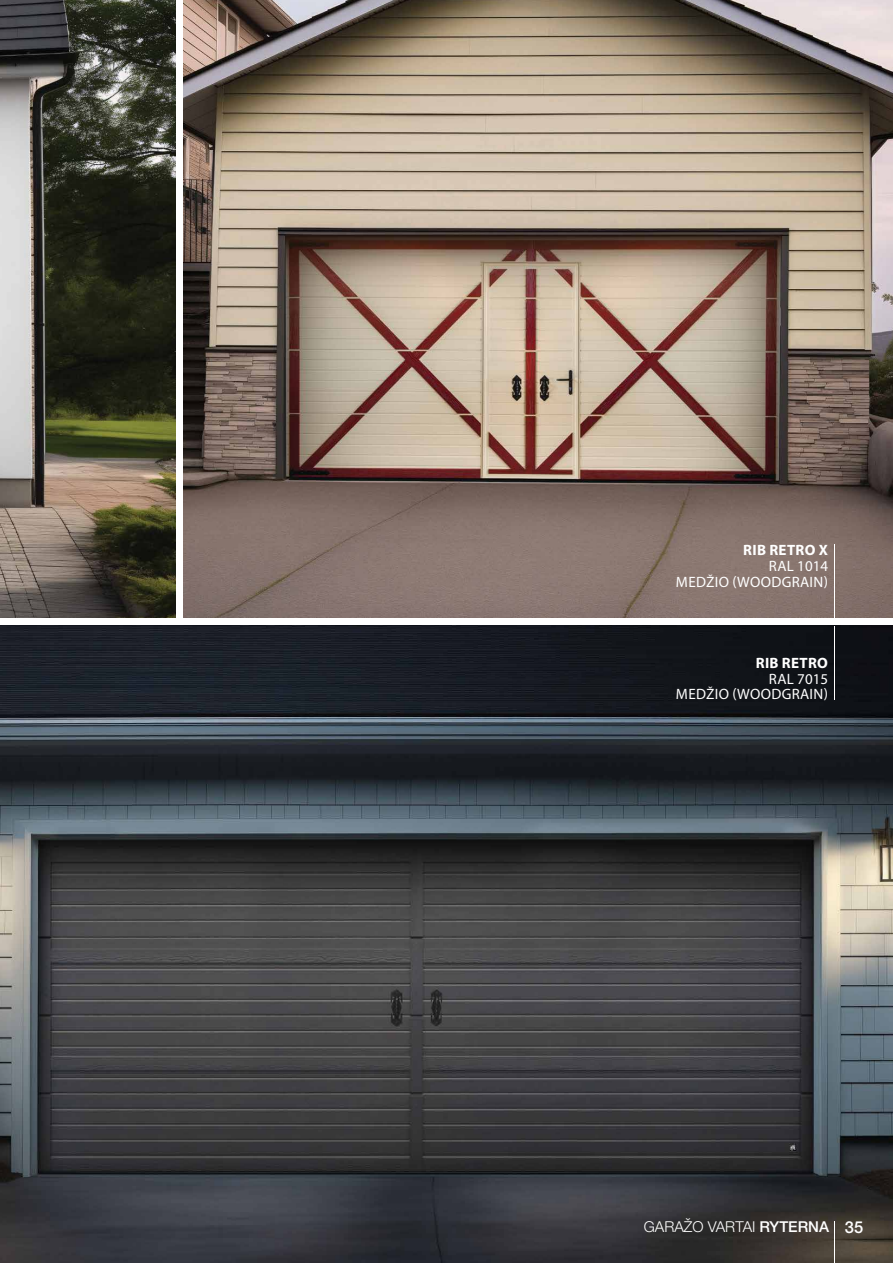
<style>
.page{position:relative;width:893px;height:1263px;background:#fff}
.page>*{position:absolute;margin:0;border:0;box-sizing:border-box;transform-origin:0 0}
.t1{font:15px/15.6px "Myriad Pro";letter-spacing:.02em;color:#fff;text-align:right}
.t2{font:300 15px "Helvetica Neue LT Pro";color:#fff}
.t3{font:700 15px "Myriad Pro";letter-spacing:.02em;color:#fff}
.s1{font-weight:500}
.s2{font-weight:500;font-size:16.5px}
</style>
<div class="page">
<img style="left:0;top:626px;width:893px;height:637px">
<img style="left:0;top:0;width:175px;height:617px">
<img style="left:184px;top:0;width:709px;height:617px">
<hr style="left:834px;top:544px;width:1px;height:73px;background:#fff">
<hr style="left:834px;top:626px;width:1px;height:73px;background:#fff">
<hr style="left:834px;top:1221px;width:1px;height:42px;background:#fff">
<p class="t3" style="left:743px;top:541px;width:86px">RIB RETRO X</p>
<p class="t1" style="left:676px;top:558px;width:154px">RAL 1014<br>MEDŽIO (WOODGRAIN)</p>
<p class="t3" style="left:756px;top:653px;width:74px">RIB RETRO</p>
<p class="t1" style="left:676px;top:670px;width:154px">RAL 7015<br>MEDŽIO (WOODGRAIN)</p>
<p class="t2" style="left:644px;top:1217px;width:221px">GARAŽO VARTAI <span class="s1">RYTERNA</span> <span class="s2">35</span></p>
</div>
